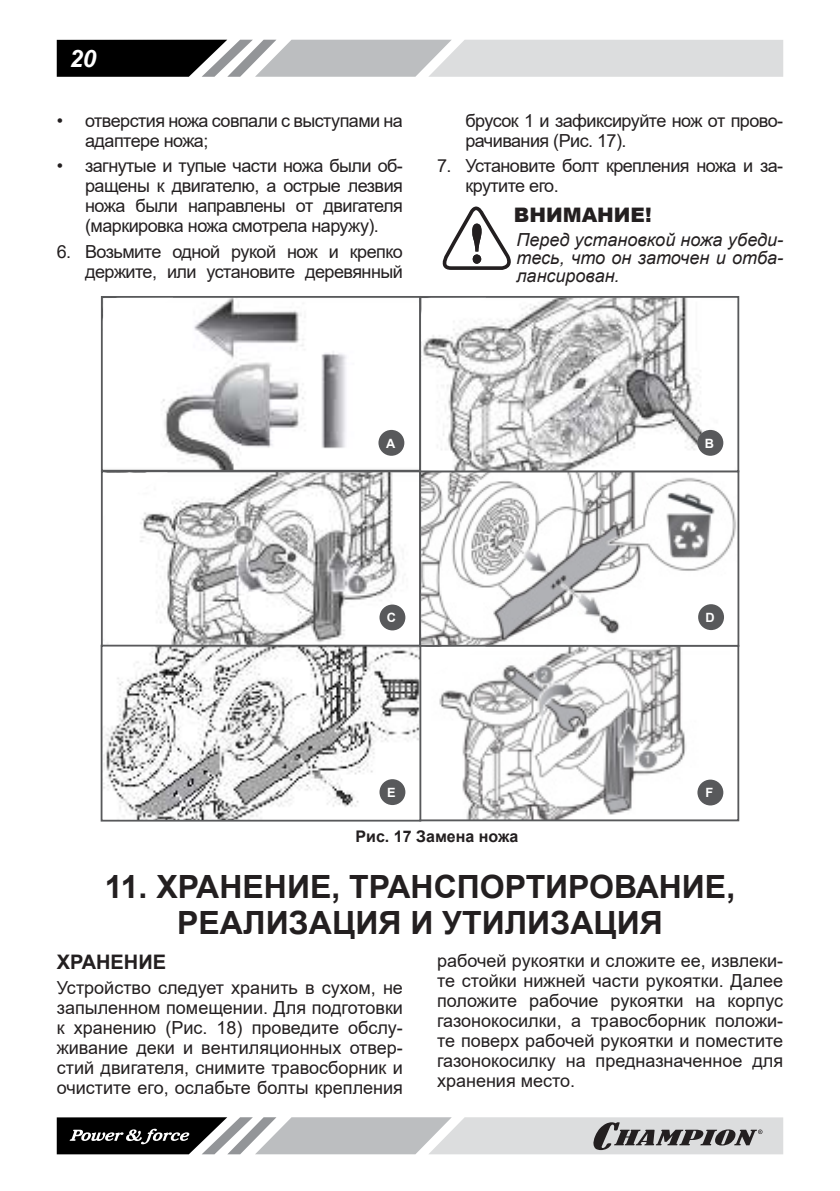
<style>
.page{position:relative;width:840px;height:1191px;background:#fff}
.page>*{position:absolute;margin:0;border:0;box-sizing:border-box;transform-origin:0 0}
.t1{font:700 32px/36px "Arial";color:#231f20;text-align:center}
.t2{font:italic 700 24px "Arial";color:#fff}
.t3{font:900 20px "Arial";color:#231f20}
.t4{font:700 20px "Arial";color:#231f20}
.t5{font:18px/20px "Arial";letter-spacing:-.03em;color:#231f20;text-align:justify}
.t6{font:italic 18px/18px "Arial";color:#231f20;text-align:justify}
.t7{font:700 16px "Arial";color:#231f20}
.t8{font:700 12.8px "Arial";color:#fff}
</style>
<div class="page">
<svg style="left:57px;top:40px;width:725px;height:37px;background:#a7a8a9"></svg>
<svg style="left:57px;top:1117px;width:725px;height:37px;background:#a1a1a2"></svg>
<img style="left:140px;top:473px;width:266px;height:171px">
<div style="left:101px;top:470px;width:319px;height:177px;border:2px solid #58595b"></div>
<svg style="left:422px;top:473px;width:314px;height:170px"></svg>
<div style="left:419px;top:470px;width:320px;height:176px;border:2px solid #58595b"></div>
<svg style="left:439px;top:648px;width:285px;height:170px"></svg>
<div style="left:419px;top:645px;width:319px;height:176px;border:2px solid #58595b"></div>
<svg style="left:421px;top:647px;width:64px;height:34px"></svg>
<svg style="left:103px;top:472px;width:65px;height:44px"></svg>
<div style="left:379px;top:604px;width:26px;height:26px;background:#58595b;border-radius:50%"></div>
<div style="left:697px;top:604px;width:26px;height:26px;background:#58595b;border-radius:50%"></div>
<div style="left:697px;top:779px;width:26px;height:26px;background:#58595b;border-radius:50%"></div>
<svg style="left:161px;top:299px;width:244px;height:169px"></svg>
<div style="left:101px;top:296px;width:320px;height:175px;border:2px solid #58595b"></div>
<svg style="left:103px;top:298px;width:70px;height:47px"></svg>
<div style="left:378px;top:430px;width:26px;height:26px;background:#58595b;border-radius:50%"></div>
<svg style="left:422px;top:299px;width:302px;height:170px"></svg>
<div style="left:419px;top:296px;width:319px;height:176px;border:2px solid #58595b"></div>
<svg style="left:421px;top:298px;width:65px;height:44px"></svg>
<div style="left:697px;top:430px;width:26px;height:26px;background:#58595b;border-radius:50%"></div>
<svg style="left:104px;top:647px;width:314px;height:171px"></svg>
<div style="left:101px;top:644px;width:320px;height:177px;border:2px solid #58595b"></div>
<div style="left:379px;top:779px;width:26px;height:26px;background:#58595b;border-radius:50%"></div>
<svg style="left:442px;top:206px;width:69px;height:64px"></svg>
<h2 class="t2" style="left:70px;top:44px;width:28px">20</h2>
<p class="t5" style="left:85px;top:110px;width:319px;text-indent:-28px">• отверстия ножа совпали с выступами на адаптере ножа;</p>
<p class="t5" style="left:85px;top:156px;width:319px;text-indent:-28px">• загнутые и тупые части ножа были об&shy;ращены к двигателю, а острые лезвия ножа были направлены от двигателя (маркировка ножа смотрела наружу).</p>
<p class="t5" style="left:57px;top:241px;width:347px;text-align:right">6. Возьмите одной рукой нож и крепко держите, или установите деревянный</p>
<p class="t5" style="left:465px;top:110px;width:319px">брусок 1 и зафиксируйте нож от прово&shy;рачивания (Рис. 17).</p>
<p class="t5" style="left:465px;top:156px;width:319px;text-indent:-28px">7. Установите болт крепления ножа и за&shy;крутите его.</p>
<p class="t3" style="left:513px;top:200px;width:139px">ВНИМАНИЕ!</p>
<p class="t6" style="left:516px;top:230px;width:268px">Перед установкой ножа убеди&shy;тесь, что он заточен и отба&shy;лансирован.</p>
<p class="t8" style="left:386px;top:438px;width:11px">A</p>
<p class="t8" style="left:704px;top:438px;width:11px">B</p>
<p class="t8" style="left:386px;top:613px;width:11px">C</p>
<p class="t8" style="left:705px;top:612px;width:11px">D</p>
<p class="t8" style="left:387px;top:783px;width:10px">E</p>
<p class="t7" style="left:355px;top:825px;width:164px">Рис. 17 Замена ножа</p>
<p class="t8" style="left:705px;top:788px;width:9px">F</p>
<h1 class="t1" style="left:105px;top:869px;width:631px">11. ХРАНЕНИЕ, ТРАНСПОРТИРОВАНИЕ,<br>РЕАЛИЗАЦИЯ И УТИЛИЗАЦИЯ</h1>
<p class="t4" style="left:57px;top:947px;width:111px">ХРАНЕНИЕ</p>
<p class="t5" style="left:57px;top:977px;width:347px">Устройство следует хранить в сухом, не запыленном помещении. Для подготовки к хранению (Рис. 18) проведите обслу&shy;живание деки и вентиляционных отвер&shy;стий двигателя, снимите травосборник и очистите его, ослабьте болты крепления</p>
<p class="t5" style="left:437px;top:950px;width:347px">рабочей рукоятки и сложите ее, извлеки&shy;те стойки нижней части рукоятки. Далее положите рабочие рукоятки на корпус газонокосилки, а травосборник положи&shy;те поверх рабочей рукоятки и поместите газонокосилку на предназначенное для хранения место.</p>
</div>
